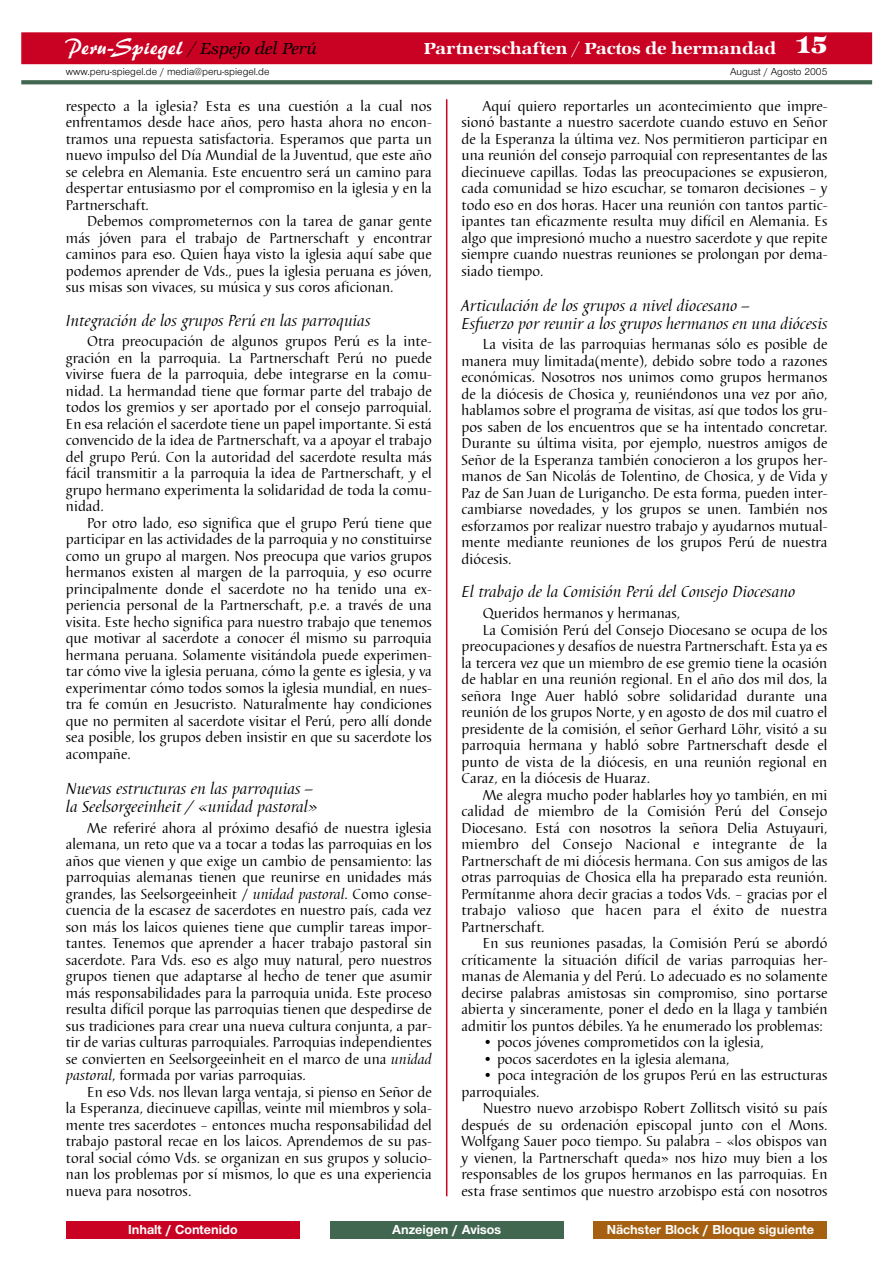
<style>
.page{position:relative;width:893px;height:1263px;background:#fff}
.page>*{position:absolute;margin:0;border:0;box-sizing:border-box;transform-origin:0 0}
.t1{font:800 24px "Zapf International Itc T";color:#fff}
.t2{font:italic 16.5px/18px "Barbedor T";color:#000}
.t3{font:600 16.5px "Zapf International Itc T";color:#fff}
.t4{font:italic 500 16.5px "Zapf International Itc T";color:#000}
.t5{font:15px/16.5px "Barbedor T";color:#000;text-align:justify}
.t6{font:15px "Barbedor T";letter-spacing:.02em;color:#000}
.t7{font:700 13.5px "Nimbus Sans Novus T";color:#fff}
.t8{font:10.5px "Nimbus Sans Novus T";color:#000}
.s1{font-family:"Brush 445 BT";font-weight:400;font-style:normal;font-size:21px;color:#fff}
.s2{font-style:italic}
</style>
<div class="page">
<div style="left:21px;top:32px;width:851px;height:32px;background:#c90122"></div>
<svg style="left:21px;top:80px;width:851px;height:4px;background:#496c57"></svg>
<hr style="left:446px;top:99px;width:1px;height:1097px;background:#c90122">
<div style="left:66px;top:1222px;width:234px;height:17px;background:#c90122"></div>
<div style="left:330px;top:1222px;width:233px;height:17px;background:#426751"></div>
<div style="left:593px;top:1222px;width:234px;height:17px;background:#a66011"></div>
<h1 class="t1" style="left:794px;top:34px;width:34px">15</h1>
<p class="t4" style="left:66px;top:41px;width:252px"><span class="s1">Peru-Spiegel</span> / Espejo del Perú</p>
<p class="t3" style="left:424px;top:41px;width:354px">Partnerschaften / Pactos de hermandad</p>
<p class="t8" style="left:66px;top:68px;width:205px">www.peru-spiegel.de / media@peru-spiegel.de</p>
<p class="t8" style="left:730px;top:68px;width:99px">August / Agosto 2005</p>
<p class="t5" style="left:66px;top:99px;width:367px">respecto a la iglesia? Esta es una cuestión a la cual nos enfrentamos desde hace años, pero hasta ahora no encon&shy;tramos una repuesta satisfactoria. Esperamos que parta un nuevo impulso del Día Mundial de la Juventud, que este año se celebra en Alemania. Este encuentro será un camino para despertar entusiasmo por el compromiso en la iglesia y en la Partnerschaft.</p>
<p class="t5" style="left:66px;top:215px;width:367px;text-indent:21px">Debemos comprometernos con la tarea de ganar gente más jóven para el trabajo de Partnerschaft y encontrar caminos para eso. Quien haya visto la iglesia aquí sabe que podemos aprender de Vds., pues la iglesia peruana es jóven, sus misas son vivaces, su música y sus coros aficionan.</p>
<p class="t2" style="left:66px;top:313px;width:306px">Integración de los grupos Perú en las parroquias</p>
<p class="t5" style="left:66px;top:335px;width:367px;text-indent:21px">Otra preocupación de algunos grupos Perú es la inte&shy;gración en la parroquia. La Partnerschaft Perú no puede vivirse fuera de la parroquia, debe integrarse en la comu&shy;nidad. La hermandad tiene que formar parte del trabajo de todos los gremios y ser aportado por el consejo parroquial.<br>En esa relación el sacerdote tiene un papel importante. Si está convencido de la idea de Partnerschaft, va a apoyar el trabajo del grupo Perú. Con la autoridad del sacerdote resulta más fácil transmitir a la parroquia la idea de Partnerschaft, y el grupo hermano experimenta la solidaridad de toda la comu&shy;nidad.</p>
<p class="t5" style="left:66px;top:516px;width:367px;text-indent:21px">Por otro lado, eso significa que el grupo Perú tiene que participar en las actividades de la parroquia y no constituirse como un grupo al margen. Nos preocupa que varios grupos hermanos existen al margen de la parroquia, y eso ocurre principalmente donde el sacerdote no ha tenido una ex&shy;periencia personal de la Partnerschaft, p.e. a través de una visita. Este hecho significa para nuestro trabajo que tenemos que motivar al sacerdote a conocer él mismo su parroquia hermana peruana. Solamente visitándola puede experimen&shy;tar cómo vive la iglesia peruana, cómo la gente es iglesia, y va experimentar cómo todos somos la iglesia mundial, en nues&shy;tra fe común en Jesucristo. Naturalmente hay condiciones que no permiten al sacerdote visitar el Perú, pero allí donde sea posible, los grupos deben insistir en que su sacerdote los acompañe.</p>
<p class="t2" style="left:66px;top:781px;width:253px">Nuevas estructuras en las parroquias – la Seelsorgeeinheit / «unidad pastoral»</p>
<p class="t5" style="left:66px;top:821px;width:367px;text-indent:21px">Me referiré ahora al próximo desafió de nuestra iglesia alemana, un reto que va a tocar a todas las parroquias en los años que vienen y que exige un cambio de pensamiento: las parroquias alemanas tienen que reunirse en unidades más grandes, las Seelsorgeeinheit / <span class="s2">unidad pastoral</span>. Como conse&shy;cuencia de la escasez de sacerdotes en nuestro país, cada vez son más los laicos quienes tiene que cumplir tareas impor&shy;tantes. Tenemos que aprender a hacer trabajo pastoral sin sacerdote. Para Vds. eso es algo muy natural, pero nuestros grupos tienen que adaptarse al hecho de tener que asumir más responsabilidades para la parroquia unida. Este proceso resulta difícil porque las parroquias tienen que despedirse de sus tradiciones para crear una nueva cultura conjunta, a par&shy;tir de varias culturas parroquiales. Parroquias independientes se convierten en Seelsorgeeinheit en el marco de una <span class="s2">unidad pastoral</span>, formada por varias parroquias.</p>
<p class="t5" style="left:66px;top:1085px;width:367px;text-indent:21px">En eso Vds. nos llevan larga ventaja, si pienso en Señor de la Esperanza, diecinueve capillas, veinte mil miembros y sola&shy;mente tres sacerdotes – entonces mucha responsabilidad del trabajo pastoral recae en los laicos. Aprendemos de su pas&shy;toral social cómo Vds. se organizan en sus grupos y solucio&shy;nan los problemas por sí mismos, lo que es una experiencia nueva para nosotros.</p>
<p class="t5" style="left:461px;top:99px;width:367px;text-indent:21px">Aquí quiero reportarles un acontecimiento que impre&shy;sionó bastante a nuestro sacerdote cuando estuvo en Señor de la Esperanza la última vez. Nos permitieron participar en una reunión del consejo parroquial con representantes de las diecinueve capillas. Todas las preocupaciones se expusieron, cada comunidad se hizo escuchar, se tomaron decisiones – y todo eso en dos horas. Hacer una reunión con tantos partic&shy;ipantes tan eficazmente resulta muy difícil en Alemania. Es algo que impresionó mucho a nuestro sacerdote y que repite siempre cuando nuestras reuniones se prolongan por dema&shy;siado tiempo.</p>
<p class="t2" style="left:461px;top:298px;width:367px">Articulación de los grupos a nivel diocesano –<br>Esfuerzo por reunir a los grupos hermanos en una diócesis</p>
<p class="t5" style="left:461px;top:338px;width:367px;text-indent:21px">La visita de las parroquias hermanas sólo es posible de manera muy limitada(mente), debido sobre todo a razones económicas. Nosotros nos unimos como grupos hermanos de la diócesis de Chosica y, reuniéndonos una vez por año, hablamos sobre el programa de visitas, así que todos los gru&shy;pos saben de los encuentros que se ha intentado concretar.<br>Durante su última visita, por ejemplo, nuestros amigos de Señor de la Esperanza también conocieron a los grupos her&shy;manos de San Nicolás de Tolentino, de Chosica, y de Vida y Paz de San Juan de Lurigancho. De esta forma, pueden inter&shy;cambiarse novedades, y los grupos se unen. También nos esforzamos por realizar nuestro trabajo y ayudarnos mutual&shy;mente mediante reuniones de los grupos Perú de nuestra diócesis.</p>
<p class="t2" style="left:461px;top:584px;width:335px">El trabajo de la Comisión Perú del Consejo Diocesano</p>
<p class="t5" style="left:483px;top:607px;width:199px">Queridos hermanos y hermanas,</p>
<p class="t5" style="left:483px;top:623px;width:346px">La Comisión Perú del Consejo Diocesano se ocupa de los</p>
<p class="t5" style="left:461px;top:640px;width:367px">preocupaciones y desafíos de nuestra Partnerschaft. Esta ya es</p>
<p class="t5" style="left:461px;top:656px;width:367px">la tercera vez que un miembro de ese gremio tiene la ocasión</p>
<p class="t5" style="left:461px;top:673px;width:367px">de hablar en una reunión regional. En el año dos mil dos, la</p>
<p class="t5" style="left:461px;top:689px;width:367px">señora Inge Auer habló sobre solidaridad durante una</p>
<p class="t5" style="left:461px;top:706px;width:367px">reunión de los grupos Norte, y en agosto de dos mil cuatro el</p>
<p class="t5" style="left:461px;top:722px;width:367px">presidente de la comisión, el señor Gerhard Löhr, visitó a su</p>
<p class="t5" style="left:461px;top:739px;width:367px">parroquia hermana y habló sobre Partnerschaft desde el</p>
<p class="t5" style="left:461px;top:755px;width:367px">punto de vista de la diócesis, en una reunión regional en</p>
<p class="t5" style="left:461px;top:772px;width:190px">Caraz, en la diócesis de Huaraz.</p>
<p class="t5" style="left:483px;top:788px;width:346px">Me alegra mucho poder hablarles hoy yo también, en mi</p>
<p class="t5" style="left:461px;top:805px;width:367px">calidad de miembro de la Comisión Perú del Consejo</p>
<p class="t5" style="left:461px;top:821px;width:367px">Diocesano. Está con nosotros la señora Delia Astuyauri,</p>
<p class="t6" style="left:461px;top:838px;width:367px">miembro del Consejo Nacional e integrante de la</p>
<p class="t5" style="left:461px;top:854px;width:367px">Partnerschaft de mi diócesis hermana. Con sus amigos de las</p>
<p class="t5" style="left:461px;top:871px;width:367px">otras parroquias de Chosica ella ha preparado esta reunión.</p>
<p class="t5" style="left:461px;top:887px;width:367px">Permítanme ahora decir gracias a todos Vds. – gracias por el</p>
<p class="t6" style="left:461px;top:904px;width:367px">trabajo valioso que hacen para el éxito de nuestra</p>
<p class="t5" style="left:461px;top:920px;width:84px">Partnerschaft.</p>
<p class="t5" style="left:483px;top:937px;width:346px">En sus reuniones pasadas, la Comisión Perú se abordó</p>
<p class="t5" style="left:461px;top:953px;width:367px">críticamente la situación difícil de varias parroquias her-</p>
<p class="t5" style="left:461px;top:970px;width:367px">manas de Alemania y del Perú. Lo adecuado es no solamente</p>
<p class="t5" style="left:461px;top:986px;width:367px">decirse palabras amistosas sin compromiso, sino portarse</p>
<p class="t5" style="left:461px;top:1003px;width:367px">abierta y sinceramente, poner el dedo en la llaga y también</p>
<p class="t5" style="left:461px;top:1019px;width:362px">admitir los puntos débiles. Ya he enumerado los problemas:</p>
<p class="t5" style="left:483px;top:1036px;width:282px">• pocos jóvenes comprometidos con la iglesia,</p>
<p class="t5" style="left:483px;top:1052px;width:248px">• pocos sacerdotes en la iglesia alemana,</p>
<p class="t5" style="left:461px;top:1069px;width:367px;text-indent:21px">• poca integración de los grupos Perú en las estructuras parroquiales.</p>
<p class="t5" style="left:461px;top:1102px;width:367px;text-indent:21px">Nuestro nuevo arzobispo Robert Zollitsch visitó su país después de su ordenación episcopal junto con el Mons.<br>Wolfgang Sauer poco tiempo. Su palabra – «los obispos van y vienen, la Partnerschaft queda» nos hizo muy bien a los responsables de los grupos hermanos en las parroquias. En esta frase sentimos que nuestro arzobispo está con nosotros</p>
<p class="t7" style="left:128px;top:1224px;width:111px">Inhalt / Contenido</p>
<p class="t7" style="left:392px;top:1224px;width:110px">Anzeigen / Avisos</p>
<p class="t7" style="left:606px;top:1224px;width:209px">Nächster Block / Bloque siguiente</p>
</div>
